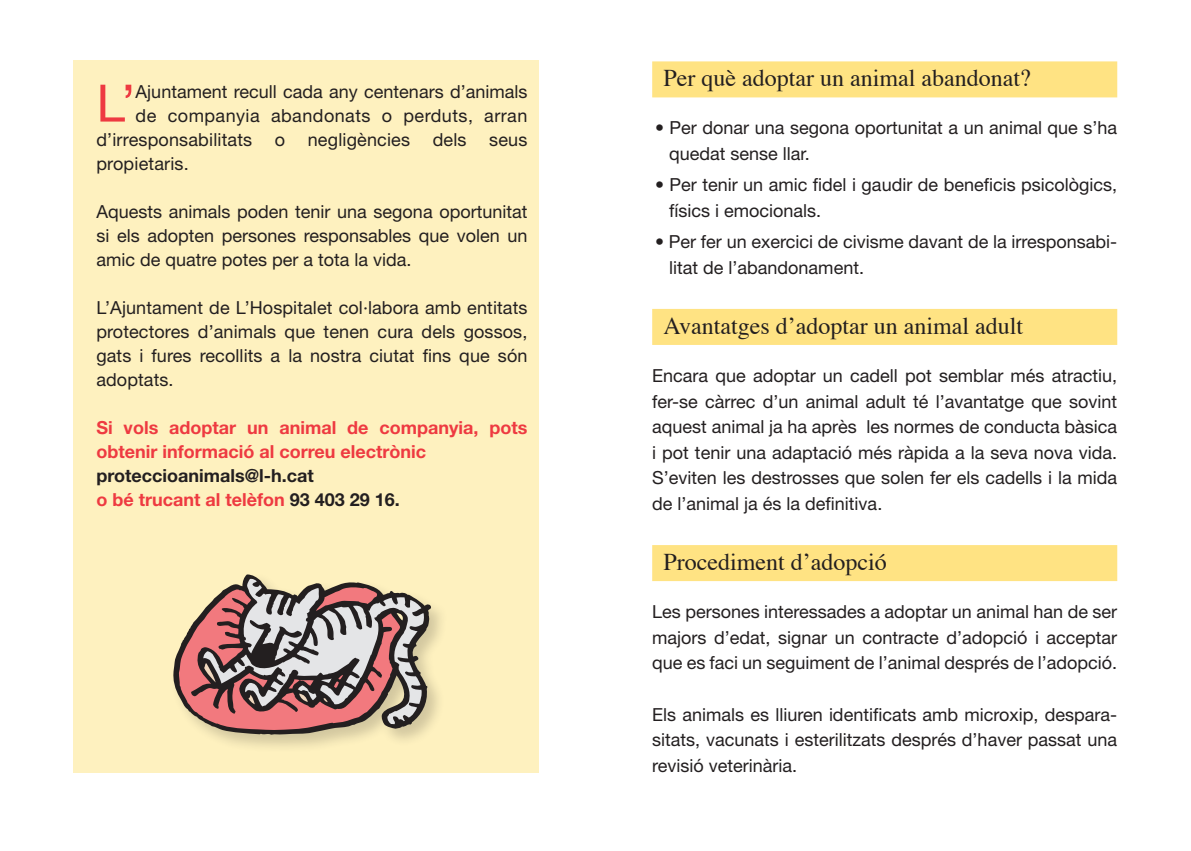
<style>
.page{position:relative;width:1191px;height:851px;background:#fff}
.page>*{position:absolute;margin:0;border:0;box-sizing:border-box;transform-origin:0 0}
.t1{font:51.6px "Helvetica Neue LT";color:#ee3a41}
.t2{font:24px "Times";color:#231f20}
.t3{font:18px/25.6px "Helvetica Neue LT";color:#231f20;text-align:justify}
.t4{font:700 18px/24px "Helvetica Neue LT";color:#ee3a41}
.t5{font:700 18px/24px "Helvetica Neue LT";color:#231f20}
.t6{font:18px "Helvetica Neue LT";letter-spacing:.025em;color:#231f20}
.s1{color:#ee3a41}
</style>
<div class="page">
<div style="left:74px;top:61px;width:465px;height:712px;background:#fef1bf"></div>
<div style="left:652px;top:61px;width:465px;height:36px;background:#ffe383"></div>
<div style="left:652px;top:309px;width:465px;height:36px;background:#ffe383"></div>
<div style="left:652px;top:545px;width:465px;height:36px;background:#ffe383"></div>
<div style="left:170px;top:572px;width:279px;height:181px;background:#231f20;opacity:.2"></div>
<svg style="left:172px;top:574px;width:259px;height:160px"></svg>
<svg style="left:179px;top:578px;width:245px;height:152px;background:#a78681"></svg>
<h1 class="t1" style="left:96px;top:72px;width:41px">L’</h1>
<p class="t3" style="left:136px;top:78px;width:393px">Ajuntament recull cada any centenars d’animals</p>
<p class="t6" style="left:136px;top:104px;width:393px">de companyia abandonats o perduts, arran</p>
<p class="t3" style="left:96px;top:126px;width:157px">d’irresponsabilitats</p>
<p class="t3" style="left:275px;top:126px;width:12px">o</p>
<p class="t3" style="left:308px;top:126px;width:104px">negligències</p>
<p class="t3" style="left:433px;top:126px;width:35px">dels</p>
<p class="t3" style="left:489px;top:126px;width:40px">seus</p>
<p class="t3" style="left:96px;top:150px;width:94px">propietaris.</p>
<p class="t3" style="left:96px;top:199px;width:432px;line-height:24px">Aquests animals poden tenir una segona oportunitat si els adopten persones responsables que volen un amic de quatre potes per a tota la vida.</p>
<p class="t3" style="left:96px;top:295px;width:432px;line-height:24px">L’Ajuntament de L’Hospitalet col·labora amb entitats protectores d’animals que tenen cura dels gossos, gats i fures recollits a la nostra ciutat fins que són adoptats.</p>
<p class="t4" style="left:96px;top:415px;width:432px">Si vols adoptar un animal de companyia, pots obtenir informació al correu electrònic</p>
<p class="t5" style="left:96px;top:463px;width:305px">proteccioanimals@l-h.cat<br><span class="s1">o bé trucant al telèfon</span> 93 403 29 16.</p>
<h2 class="t2" style="left:663px;top:56px;width:369px">Per què adoptar un animal abandonat?</h2>
<p class="t3" style="left:669px;top:115px;width:449px;text-indent:-14px">• Per donar una segona oportunitat a un animal que s’ha quedat sense llar.</p>
<p class="t3" style="left:669px;top:172px;width:449px;text-indent:-14px">• Per tenir un amic fidel i gaudir de beneficis psicològics, físics i emocionals.</p>
<p class="t3" style="left:669px;top:229px;width:449px;text-indent:-14px">• Per fer un exercici de civisme davant de la irresponsabi&shy;litat de l’abandonament.</p>
<h2 class="t2" style="left:663px;top:303px;width:361px">Avantatges d’adoptar un animal adult</h2>
<p class="t3" style="left:652px;top:362px;width:466px">Encara que adoptar un cadell pot semblar més atractiu, fer-se càrrec d’un animal adult té l’avantatge que sovint aquest animal ja ha après les normes de conducta bàsica i pot tenir una adaptació més ràpida a la seva nova vida.<br>S’eviten les destrosses que solen fer els cadells i la mida de l’animal ja és la definitiva.</p>
<h2 class="t2" style="left:663px;top:539px;width:225px">Procediment d’adopció</h2>
<p class="t3" style="left:652px;top:598px;width:466px">Les persones interessades a adoptar un animal han de ser majors d’edat, signar un contracte d’adopció i acceptar que es faci un seguiment de l’animal després de l’adopció.</p>
<p class="t3" style="left:652px;top:701px;width:466px">Els animals es lliuren identificats amb microxip, despara&shy;sitats, vacunats i esterilitzats després d’haver passat una revisió veterinària.</p>
</div>
